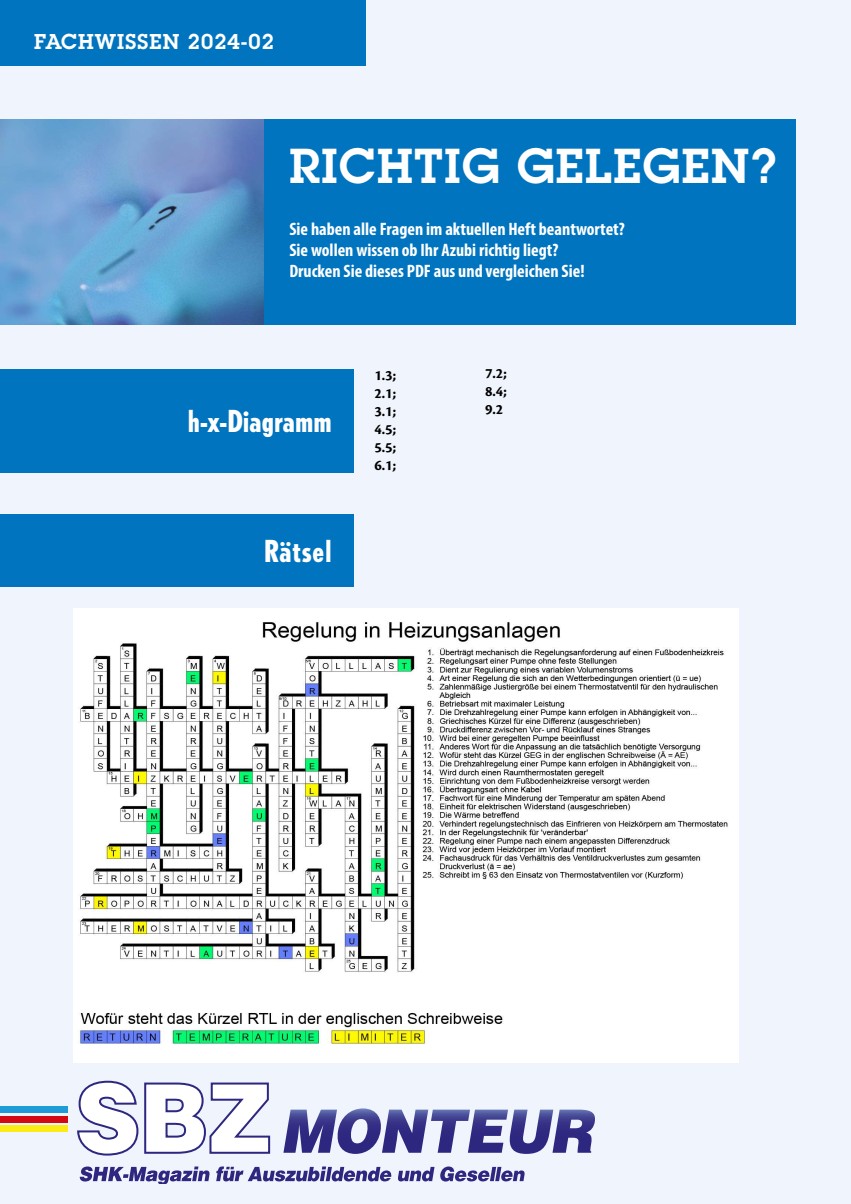
<style>
.page{position:relative;width:851px;height:1204px;background:#fff}
.page>*{position:absolute;margin:0;border:0;box-sizing:border-box;transform-origin:0 0}
.t1{font:600 48px "Lubalin Graph Std";letter-spacing:.03em;color:#fff}
.t2{font:800 condensed 30px "Tempo Std";color:#fff}
.t3{font:600 21px "Lubalin Graph Std";letter-spacing:.05em;color:#fff}
.t4{font:700 condensed 18px/21px "Myriad Pro";color:#fff}
.t5{font:700 15px/18px "Cronos Pro";color:#000;text-align:justify}
</style>
<div class="page">
<div style="left:0;top:0;width:850px;height:1203px;background:#f0f4fc"></div>
<div style="left:0;top:119px;width:795px;height:206px;background:#0074be"></div>
<img style="left:0;top:119px;width:264px;height:206px">
<div style="left:0;top:0;width:366px;height:66px;background:#0074be"></div>
<svg style="left:77px;top:1080px;width:194px;height:76px"></svg>
<svg style="left:79px;top:1166px;width:131px;height:17px"></svg>
<svg style="left:216px;top:1166px;width:309px;height:15px"></svg>
<div style="left:0;top:1116px;width:67px;height:6px;background:#d30914"></div>
<div style="left:0;top:1125px;width:67px;height:6px;background:#fdeb15"></div>
<div style="left:0;top:1106px;width:67px;height:6px;background:#1f9bd7"></div>
<svg style="left:283px;top:1108px;width:312px;height:45px"></svg>
<div style="left:0;top:369px;width:353px;height:103px;background:#0074be"></div>
<div style="left:0;top:514px;width:353px;height:73px;background:#0074be"></div>
<img style="left:76px;top:614px;width:662px;height:448px">
<p class="t3" style="left:34px;top:28px;width:241px">FACHWISSEN 2024-02</p>
<h1 class="t1" style="left:289px;top:135px;width:489px">RICHTIG GELEGEN?</h1>
<p class="t4" style="left:289px;top:218px;width:337px">Sie haben alle Fragen im aktuellen Heft beantwortet?<br>Sie wollen wissen ob Ihr Azubi richtig liegt?<br>Drucken Sie dieses PDF aus und vergleichen Sie!</p>
<h2 class="t2" style="left:188px;top:402px;width:145px">h-x-Diagramm</h2>
<h2 class="t2" style="left:264px;top:532px;width:69px">Rätsel</h2>
<p class="t5" style="left:374px;top:366px;width:23px">1.3; 2.1; 3.1; 4.5; 5.5; 6.1;</p>
<p class="t5" style="left:485px;top:364px;width:23px">7.2; 8.4; 9.2</p>
</div>
